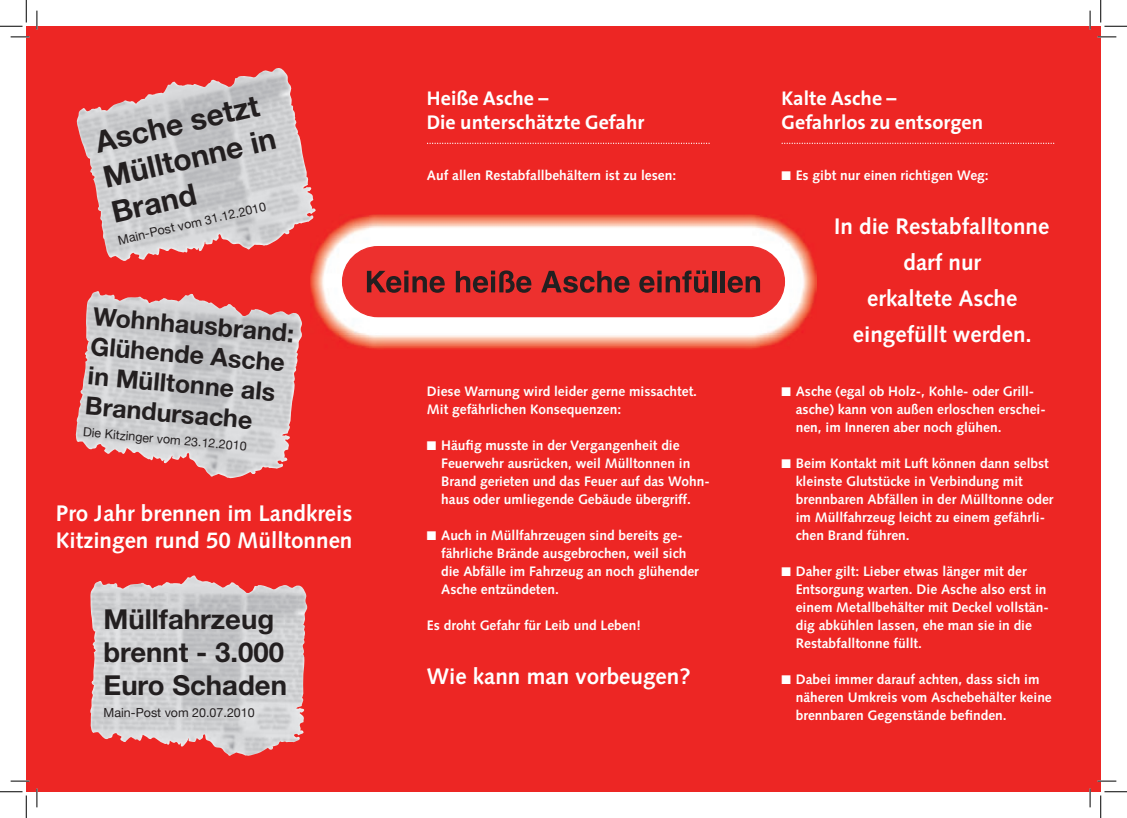
<style>
.page{position:relative;width:1127px;height:818px;background:#fff}
.page>*{position:absolute;margin:0;border:0;box-sizing:border-box;transform-origin:0 0}
.t1{font:700 30px/36px "Helvetica Neue";color:#231f20}
.t2{font:700 27.5px/33px "Helvetica Neue";color:#231f20}
.t3{font:700 25px/30px "Helvetica Neue";color:#231f20}
.t4{font:700 22.5px/36px "Syntax";color:#fff;text-align:center}
.t5{font:700 20px/24px "The Sans";color:#fff}
.t6{font:700 13.75px/18px "Syntax";color:#fff}
.t7{font:12.5px "Helvetica Neue";color:#231f20}
</style>
<div class="page">
<div style="left:26px;top:26px;width:1074px;height:766px;background:#ed2624"></div>
<img style="left:310px;top:214px;width:506px;height:135px">
<svg style="left:342px;top:246px;width:442px;height:71px"></svg>
<img style="left:77px;top:69px;width:199px;height:192px">
<img style="left:75px;top:293px;width:221px;height:186px">
<img style="left:90px;top:575px;width:203px;height:181px">
<svg style="left:427px;top:143px;width:282px;height:1px"></svg>
<svg style="left:781px;top:143px;width:271px;height:1px"></svg>
<svg style="left:11px;top:36px;width:18px;height:2px"></svg>
<svg style="left:1097px;top:36px;width:18px;height:2px"></svg>
<svg style="left:11px;top:780px;width:18px;height:2px"></svg>
<svg style="left:1097px;top:780px;width:18px;height:2px"></svg>
<svg style="left:36px;top:11px;width:2px;height:18px"></svg>
<svg style="left:36px;top:788px;width:2px;height:19px"></svg>
<svg style="left:1089px;top:11px;width:1px;height:18px"></svg>
<svg style="left:1089px;top:788px;width:1px;height:19px"></svg>
<svg style="left:0;top:0;width:27px;height:27px"></svg>
<svg style="left:0;top:791px;width:27px;height:27px"></svg>
<svg style="left:1100px;top:0;width:26px;height:27px"></svg>
<svg style="left:1100px;top:791px;width:26px;height:27px"></svg>
<h1 class="t1" style="left:91px;top:124px;width:178px;rotate:-13deg">Asche setzt<br>Mülltonne in<br>Brand</h1>
<p class="t7" style="left:117px;top:233px;width:153px;rotate:-13deg">Main-Post vom 31.12.2010</p>
<h3 class="t3" style="left:95px;top:300px;width:203px;rotate:5deg">Wohnhausbrand:<br>Glühende Asche in Mülltonne als<br>Brandursache</h3>
<p class="t7" style="left:84px;top:424px;width:166px;rotate:5deg">Die Kitzinger vom 23.12.2010</p>
<h3 class="t4" style="left:56px;top:500px;width:298px;line-height:27px;text-align:left">Pro Jahr brennen im Landkreis<br>Kitzingen rund 50 Mülltonnen</h3>
<h2 class="t2" style="left:103px;top:602px;width:185px">Müllfahrzeug brennt - 3.000<br>Euro Schaden</h2>
<p class="t7" style="left:103px;top:705px;width:153px">Main-Post vom 20.07.2010</p>
<h3 class="t5" style="left:427px;top:85px;width:219px">Heiße Asche –<br>Die unterschätzte Gefahr</h3>
<p class="t6" style="left:427px;top:166px;width:251px">Auf allen Restabfallbehältern ist zu lesen:</p>
<p class="t6" style="left:427px;top:382px;width:271px">Diese Warnung wird leider gerne missachtet.<br>Mit gefährlichen Konsequenzen:</p>
<p class="t6" style="left:441px;top:436px;width:270px;text-indent:-14px">■ Häufig musste in der Vergangenheit die Feuerwehr ausrücken, weil Mülltonnen in Brand gerieten und das Feuer auf das Wohn&shy;haus oder umliegende Gebäude übergriff.</p>
<p class="t6" style="left:441px;top:526px;width:259px;text-indent:-14px">■ Auch in Müllfahrzeugen sind bereits ge&shy;fährliche Brände ausgebrochen, weil sich die Abfälle im Fahrzeug an noch glühender Asche entzündeten.</p>
<p class="t6" style="left:427px;top:616px;width:215px">Es droht Gefahr für Leib und Leben!</p>
<h3 class="t4" style="left:427px;top:658px;width:265px">Wie kann man vorbeugen?</h3>
<h3 class="t5" style="left:781px;top:85px;width:203px">Kalte Asche –<br>Gefahrlos zu entsorgen</h3>
<p class="t6" style="left:781px;top:166px;width:208px">■ Es gibt nur einen richtigen Weg:</p>
<h3 class="t4" style="left:833px;top:208px;width:217px">In die Restabfall tonne darf nur<br>erkaltete Asche eingefüllt werden.</h3>
<p class="t6" style="left:795px;top:382px;width:251px;text-indent:-14px">■ Asche (egal ob Holz-, Kohle- oder Grill&shy;asche) kann von außen erloschen erschei&shy;nen, im Inneren aber noch glühen.</p>
<p class="t6" style="left:795px;top:454px;width:259px;text-indent:-14px">■ Beim Kontakt mit Luft können dann selbst kleinste Glutstücke in Verbindung mit brennbaren Abfällen in der Mülltonne oder im Müllfahrzeug leicht zu einem gefährli&shy;chen Brand führen.</p>
<p class="t6" style="left:795px;top:562px;width:254px;text-indent:-14px">■ Daher gilt: Lieber etwas länger mit der Entsorgung warten. Die Asche also erst in einem Metallbehälter mit Deckel vollstän&shy;dig abkühlen lassen, ehe man sie in die Rest abfalltonne füllt.</p>
<p class="t6" style="left:795px;top:670px;width:257px;text-indent:-14px">■ Dabei immer darauf achten, dass sich im näheren Umkreis vom Aschebehälter keine brennbaren Gegenstände befinden.</p>
</div>
